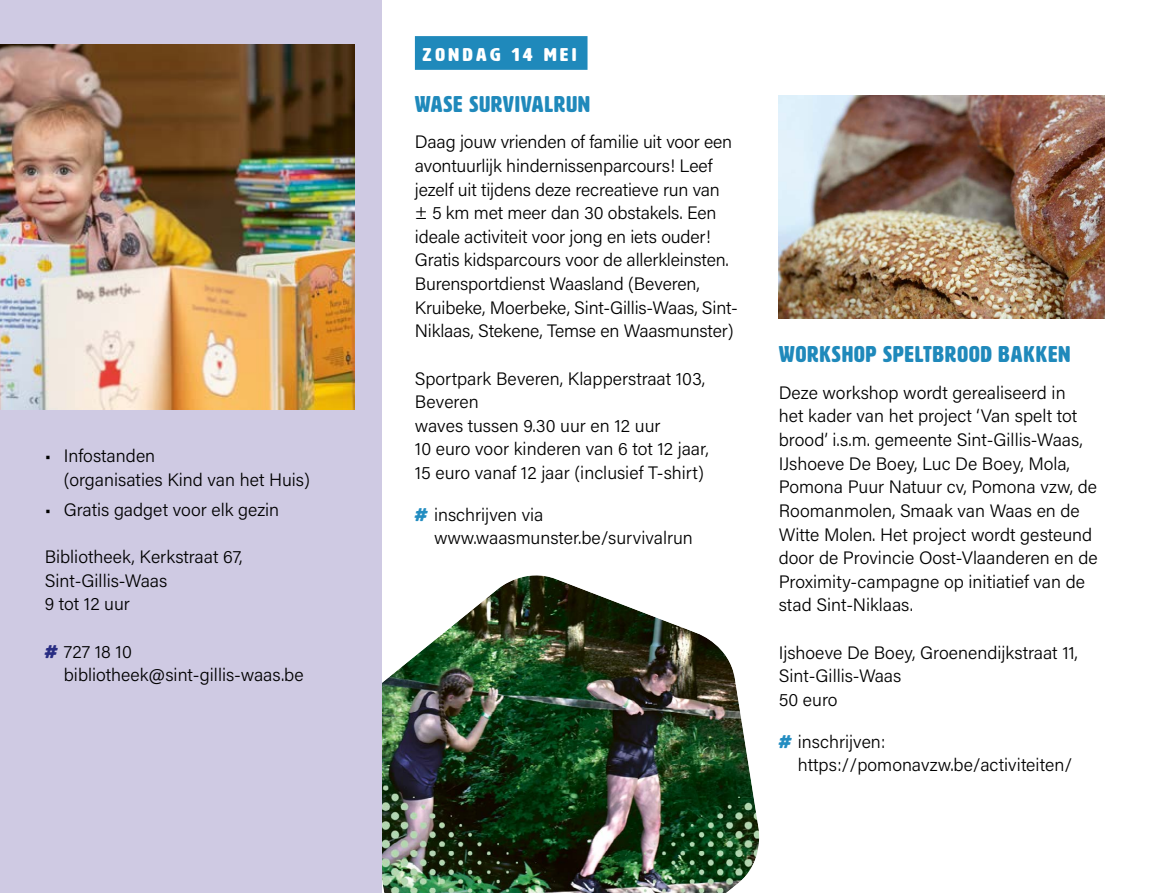
<style>
.page{position:relative;width:1149px;height:893px;background:#fff}
.page>*{position:absolute;margin:0;border:0;box-sizing:border-box;transform-origin:0 0}
.Activiteit-Blauw{font:22.5px "HWT Artz";letter-spacing:.05em;color:#1f89bb}
.Data-Blauw{font:18.22px "HWT Artz";letter-spacing:.18em;color:#fff;scale:1.11 1}
.body{font:300 18px/23.6px "Acumin Pro";letter-spacing:-.005em;color:#000}
.s1{font-family:"HWT Artz";font-weight:400;color:#282c82}
.s2{font-family:"HWT Artz";font-weight:400;color:#238dc1}
</style>
<div class="page">
<img style="left:381px;top:559px;width:379px;height:334px">
<div style="left:0;top:0;width:381px;height:893px;background:#cfcae3"></div>
<div style="left:415px;top:36px;width:172px;height:34px;background:#1f89bb"></div>
<img style="left:0;top:45px;width:354px;height:365px">
<img style="left:778px;top:96px;width:325px;height:222px">
<p class="body" style="left:64px;top:443px;width:247px;text-indent:-19px">• Infostanden<br>(organisaties Kind van het Huis)</p>
<p class="body" style="left:45px;top:497px;width:236px">• Gratis gadget voor elk gezin</p>
<p class="body" style="left:45px;top:544px;width:199px">Bibliotheek, Kerkstraat 67,<br>Sint-Gillis-Waas</p>
<p class="body" style="left:45px;top:592px;width:87px">9 tot 12 uur</p>
<p class="body" style="left:64px;top:639px;width:241px;text-indent:-19px"><span class="s1">#</span> 727 18 10 bibliotheek@sint-gillis-waas.be</p>
<p class="Data-Blauw" style="left:422px;top:45px;width:140px">ZONDAG 14 MEI</p>
<p class="Activiteit-Blauw" style="left:415px;top:92px;width:176px">WASE SURVIVALRUN</p>
<p class="body" style="left:415px;top:129px;width:319px">Daag jouw vrienden of familie uit voor een avontuurlijk hindernissenparcours! Leef jezelf uit tijdens deze recreatieve run van ± 5 km met meer dan 30 obstakels. Een ideale activiteit voor jong en iets ouder!<br>Gratis kidsparcours voor de allerkleinsten.</p>
<p class="body" style="left:415px;top:271px;width:324px">Burensportdienst Waasland (Beveren,<br>Kruibeke, Moerbeke, Sint-Gillis-Waas, Sint-<br>Niklaas, Stekene, Temse en Waasmunster)</p>
<p class="body" style="left:415px;top:366px;width:291px">Sportpark Beveren, Klapperstraat 103,<br>Beveren</p>
<p class="body" style="left:415px;top:413px;width:247px">waves tussen 9.30 uur en 12 uur</p>
<p class="body" style="left:415px;top:437px;width:295px">10 euro voor kinderen van 6 tot 12 jaar,</p>
<p class="body" style="left:415px;top:460px;width:290px">15 euro vanaf 12 jaar (inclusief T-shirt)</p>
<p class="body" style="left:434px;top:502px;width:260px;text-indent:-19px"><span class="s2">#</span> inschrijven via www.waasmunster.be/survivalrun</p>
<p class="Activiteit-Blauw" style="left:778px;top:343px;width:293px">WORKSHOP SPELTBROOD BAKKEN</p>
<p class="body" style="left:778px;top:380px;width:320px">Deze workshop wordt gerealiseerd in<br>het kader van het project ‘Van spelt tot brood’ i.s.m. gemeente Sint-Gillis-Waas, IJshoeve De Boey, Luc De Boey, Mola, Pomona Puur Natuur cv, Pomona vzw, de Roomanmolen, Smaak van Waas en de Witte Molen. Het project wordt gesteund door de Provincie Oost-Vlaanderen en de Proximity-campagne op initiatief van de stad Sint-Niklaas.</p>
<p class="body" style="left:778px;top:640px;width:300px">Ijshoeve De Boey, Groenendijkstraat 11,</p>
<p class="body" style="left:778px;top:663px;width:124px">Sint-Gillis-Waas</p>
<p class="body" style="left:778px;top:687px;width:60px">50 euro</p>
<p class="body" style="left:797px;top:729px;width:276px;text-indent:-19px"><span class="s2">#</span> inschrijven: https://pomonavzw.be/activiteiten/</p>
</div>
